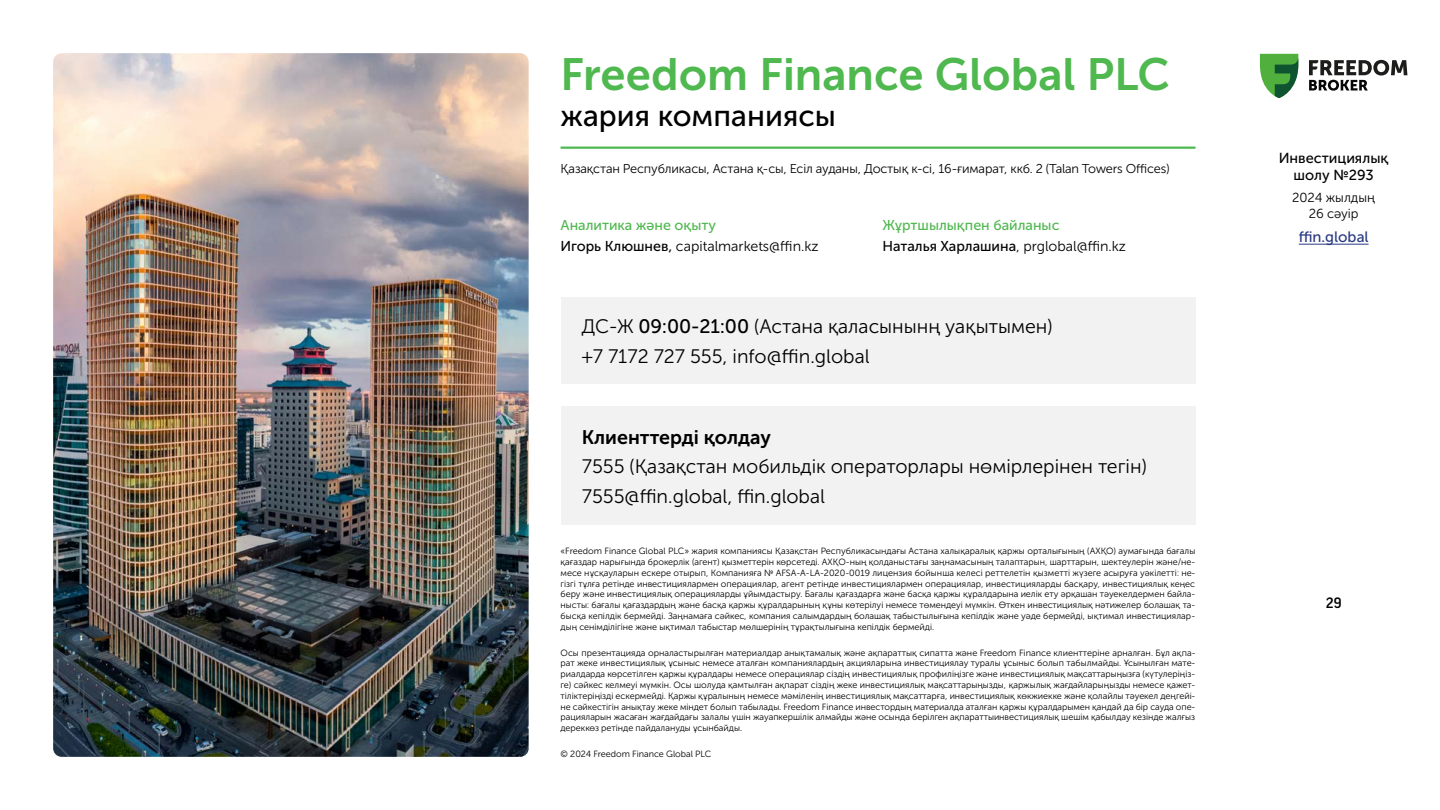
<style>
.page{position:relative;width:1440px;height:810px;background:#fff}
.page>*{position:absolute;margin:0;border:0;box-sizing:border-box;transform-origin:0 0}
.t1{font:45px "Museo Sans Cyrl 700";color:#4fb84f}
.t2{font:30px "Museo Sans Cyrl 500";color:#000}
.t3{font:19.5px/29.8px "Museo Sans Cyrl 300";color:#000}
.t4{font:19.5px "Museo Sans Cyrl 700";color:#000}
.t5{font:15px "Museo Sans Cyrl 500";color:#293882}
.t6{font:14.48px/17.4px "Museo Sans Cyrl 500";color:#000;text-align:center}
.t7{font:500 14.48px "Good Pro";color:#000}
.t8{font:14.25px "Museo Sans Cyrl 300";color:#000}
.t9{font:14.25px "Museo Sans Cyrl 500";color:#4fb84f}
.t10{font:13.05px/15.7px "Museo Sans Cyrl 300";color:#000;text-align:center}
.t11{font:12.75px "Museo Sans Cyrl 300";letter-spacing:-.01em;color:#000}
.t12{font:9px/10.8px "Museo Sans Cyrl 300";color:#000;text-align:justify}
.s1{font-family:"Museo Sans Cyrl 500"}
</style>
<div class="page">
<hr style="left:1299px;top:244px;width:70px;height:1px;background:#293882">
<svg style="left:1260px;top:54px;width:38px;height:44px"></svg>
<svg style="left:1309px;top:60px;width:98px;height:31px"></svg>
<img style="left:53px;top:53px;width:476px;height:704px">
<div style="left:561px;top:297px;width:635px;height:87px;background:#f2f2f2"></div>
<div style="left:561px;top:406px;width:635px;height:118px;background:#f2f2f2"></div>
<hr style="left:561px;top:147px;width:635px;height:2px;background:#4fb84f">
<h1 class="t1" style="left:561px;top:49px;width:611px">Freedom Finance Global PLC</h1>
<h2 class="t2" style="left:561px;top:99px;width:277px">жария компаниясы</h2>
<h3 class="t11" style="left:561px;top:162px;width:611px">Қазақстан Республикасы, Астана қ-сы, Есіл ауданы, Достық к-сі, 16-ғимарат, ккб. 2 (Talan Towers Offices)</h3>
<h3 class="t9" style="left:561px;top:217px;width:157px">Аналитика және оқыту</h3>
<h3 class="t8" style="left:561px;top:239px;width:260px"><span class="s1">Игорь Клюшнев,</span> capitalmarkets@ffin.kz</h3>
<h3 class="t9" style="left:883px;top:217px;width:178px">Жұртшылықпен байланыс</h3>
<h3 class="t8" style="left:883px;top:239px;width:245px"><span class="s1">Наталья Харлашина</span>, prglobal@ffin.kz</h3>
<h3 class="t3" style="left:582px;top:311px;width:472px">ДС-Ж <span class="s1">09:00-21:00</span> (Астана қаласынынң уақытымен) +7 7172 727 555, info@ffin.global</h3>
<h3 class="t4" style="left:582px;top:426px;width:191px">Клиенттерді қолдау</h3>
<h3 class="t3" style="left:582px;top:452px;width:567px">7555 (Қазақстан мобильдік операторлары нөмірлерінен тегін)<br>7555@ffin.global, ffin.global</h3>
<p class="t12" style="left:561px;top:546px;width:636px">«Freedom Finance Global PLC» жария компаниясы Қазақстан Республикасындағы Астана халықаралық қаржы орталығының (АХҚО) аумағында бағалы қағаздар нарығында брокерлік (агент) қызметтерін көрсетеді. АХҚО-ның қолданыстағы заңнамасының талаптарын, шарттарын, шектеулерін және/не&shy;месе нұсқауларын ескере отырып, Компанияға № AFSA-A-LA-2020-0019 лицензия бойынша келесі реттелетін қызметті жүзеге асыруға уәкілетті: не&shy;гізгі тұлға ретінде инвестициялармен операциялар, агент ретінде инвестициялармен операциялар, инвестицияларды басқару, инвестициялық кеңес беру және инвестициялық операцияларды ұйымдастыру. Бағалы қағаздарға және басқа қаржы құралдарына иелік ету әрқашан тәуекелдермен байла&shy;нысты: бағалы қағаздардың және басқа қаржы құралдарының құны көтерілуі немесе төмендеуі мүмкін. Өткен инвестициялық нәтижелер болашақ та&shy;бысқа кепілдік бермейді. Заңнамаға сәйкес, компания салымдардың болашақ табыстылығына кепілдік және уәде бермейді, ықтимал инвестициялар&shy;дың сенімділігіне және ықтимал табыстар мөлшерінің тұрақтылығына кепілдік бермейді.</p>
<p class="t12" style="left:561px;top:647px;width:637px">Осы презентацияда орналастырылған материалдар анықтамалық және ақпараттық сипатта және Freedom Finance клиенттеріне арналған. Бұл ақпа&shy;рат жеке инвестициялық ұсыныс немесе аталған компаниялардың акцияларына инвестициялау туралы ұсыныс болып табылмайды. Ұсынылған мате&shy;риалдарда көрсетілген қаржы құралдары немесе операциялар сіздің инвестициялық профиліңізге және инвестициялық мақсаттарыңызға (күтулеріңіз&shy;ге) сәйкес келмеуі мүмкін. Осы шолуда қамтылған ақпарат сіздің жеке инвестициялық мақсаттарыңызды, қаржылық жағдайларыңызды немесе қажет&shy;тіліктеріңізді ескермейді. Қаржы құралының немесе мәміленің инвестициялық мақсаттарға, инвестициялық көкжиекке және қолайлы тәуекел деңгейі&shy;не сәйкестігін анықтау жеке міндет болып табылады. Freedom Finance инвестордың материалда аталған қаржы құралдарымен қандай да бір сауда опе&shy;рацияларын жасаған жағдайдағы залалы үшін жауапкершілік алмайды және осында берілген ақпараттыинвестициялық шешім қабылдау кезінде жалғыз дереккөз ретінде пайдалануды ұсынбайды.</p>
<p class="t12" style="left:561px;top:748px;width:152px">© 2024 Freedom Finance Global PLC</p>
<h3 class="t6" style="left:1279px;top:149px;width:111px">Инвестициялық шолу №293</h3>
<h3 class="t10" style="left:1292px;top:190px;width:84px">2024 жылдың<br>26 сәуір</h3>
<h3 class="t5" style="left:1299px;top:229px;width:71px">ffin.global</h3>
<h3 class="t7" style="left:1326px;top:595px;width:17px">29</h3>
</div>
